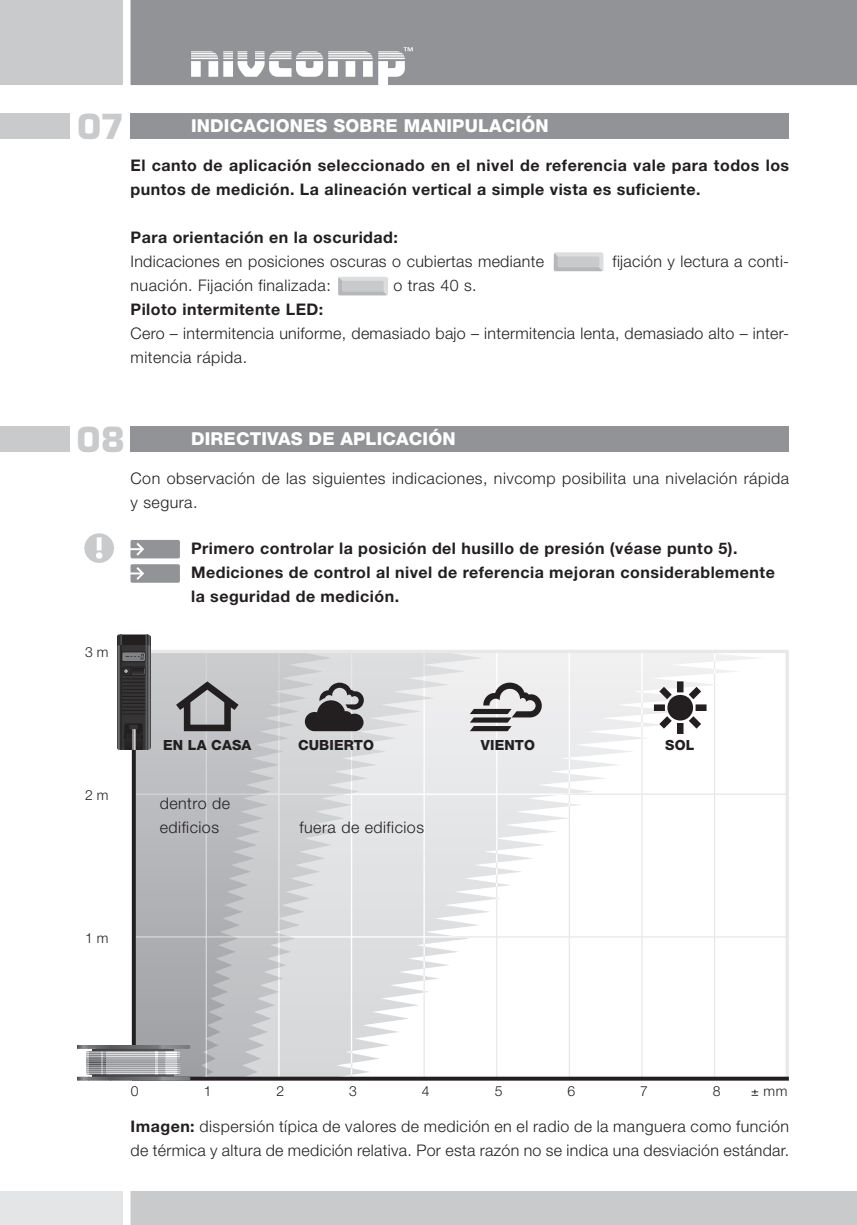
<style>
.page{position:relative;width:857px;height:1225px;background:#fff}
.page>*{position:absolute;margin:0;border:0;box-sizing:border-box;transform-origin:0 0}
.t1{font:900 37.8px "Eurostile T";color:#c9cacc}
.t2{font:800 17.8px "Helvetica Neue";letter-spacing:.01em;color:#fff}
.t3{font:300 16px/24px "Helvetica Neue";letter-spacing:.03em;color:#231f20}
.t4{font:700 16px/24px "Helvetica Neue";letter-spacing:.03em;color:#231f20}
.t5{font:800 14px "Helvetica Neue";letter-spacing:.01em;color:#231f20}
.t6{font:300 14px "Helvetica Neue";color:#231f20}
.s1{font-weight:700}
</style>
<div class="page">
<svg style="left:553px;top:253px;width:50px;height:18px"></svg>
<div style="left:557px;top:256px;width:42px;height:11px;background:#c9cacc;border-radius:2px"></div>
<svg style="left:338px;top:277px;width:49px;height:18px"></svg>
<div style="left:342px;top:281px;width:41px;height:11px;background:#c9cacc;border-radius:2px"></div>
<div style="left:130px;top:113px;width:658px;height:26px;background:#919396"></div>
<div style="left:0;top:113px;width:70px;height:26px;background:#c9cacc"></div>
<div style="left:130px;top:426px;width:658px;height:25px;background:#919396"></div>
<div style="left:0;top:426px;width:70px;height:25px;background:#c9cacc"></div>
<svg style="left:151px;top:650px;width:638px;height:95px"></svg>
<svg style="left:130px;top:745px;width:659px;height:336px"></svg>
<svg style="left:77px;top:1045px;width:113px;height:35px;background:#9e9fa2"></svg>
<svg style="left:117px;top:634px;width:34px;height:116px;background:#3f3e40"></svg>
<svg style="left:176px;top:681px;width:62px;height:50px;background:#8f8e90"></svg>
<svg style="left:305px;top:682px;width:58px;height:49px;background:#706f70"></svg>
<svg style="left:469px;top:682px;width:72px;height:49px;background:#a8a6a8"></svg>
<svg style="left:653px;top:681px;width:53px;height:53px"></svg>
<svg style="left:130px;top:0;width:726px;height:85px;background:#96989b"></svg>
<div style="left:0;top:0;width:122px;height:85px;background:#c9cacc"></div>
<div style="left:0;top:1191px;width:122px;height:33px;background:#e4e5e7"></div>
<div style="left:130px;top:1191px;width:726px;height:33px;background:#c9cacc"></div>
<svg style="left:130px;top:540px;width:50px;height:18px"></svg>
<svg style="left:130px;top:564px;width:50px;height:19px"></svg>
<svg style="left:84px;top:533px;width:30px;height:30px"></svg>
<h1 class="t1" style="left:77px;top:111px;width:49px">07</h1>
<p class="t2" style="left:191px;top:120px;width:359px">INDICACIONES SOBRE MANIPULACIÓN</p>
<p class="t4" style="left:130px;top:155px;width:659px">El canto de aplicación seleccionado en el nivel de referencia vale para todos los puntos de medición. La alineación vertical a simple vista es suficiente.</p>
<p class="t4" style="left:130px;top:227px;width:269px">Para orientación en la oscuridad:</p>
<p class="t3" style="left:130px;top:251px;width:415px">Indicaciones en posiciones oscuras o cubiertas mediante</p>
<p class="t3" style="left:612px;top:251px;width:178px">fijación y lectura a conti-</p>
<p class="t3" style="left:130px;top:275px;width:202px">nuación. Fijación finalizada:</p>
<p class="t3" style="left:393px;top:275px;width:85px">o tras 40 s.</p>
<p class="t4" style="left:130px;top:299px;width:194px">Piloto intermitente LED:</p>
<p class="t3" style="left:130px;top:323px;width:659px">Cero – intermitencia uniforme, demasiado bajo – intermitencia lenta, demasiado alto – inter&shy;mitencia rápida.</p>
<h1 class="t1" style="left:76px;top:424px;width:50px">08</h1>
<p class="t2" style="left:191px;top:432px;width:266px">DIRECTIVAS DE APLICACIÓN</p>
<p class="t3" style="left:130px;top:467px;width:659px">Con observación de las siguientes indicaciones, nivcomp posibilita una nivelación rápida y segura.</p>
<p class="t6" style="left:85px;top:647px;width:25px">3 m</p>
<p class="t6" style="left:85px;top:790px;width:25px">2 m</p>
<p class="t6" style="left:85px;top:932px;width:25px">1 m</p>
<p class="t4" style="left:191px;top:538px;width:585px">Primero controlar la posición del husillo de presión (véase punto 5).<br>Mediciones de control al nivel de referencia mejoran considerablemente la seguridad de medición.</p>
<p class="t5" style="left:163px;top:740px;width:90px">EN LA CASA</p>
<p class="t5" style="left:298px;top:740px;width:77px">CUBIERTO</p>
<p class="t5" style="left:480px;top:740px;width:56px">VIENTO</p>
<p class="t5" style="left:665px;top:740px;width:31px">SOL</p>
<p class="t3" style="left:160px;top:793px;width:72px">dentro de edificios</p>
<p class="t3" style="left:299px;top:817px;width:126px">fuera de edificios</p>
<p class="t6" style="left:131px;top:1086px;width:9px">0</p>
<p class="t6" style="left:204px;top:1086px;width:9px">1</p>
<p class="t6" style="left:276px;top:1086px;width:9px">2</p>
<p class="t6" style="left:349px;top:1086px;width:9px">3</p>
<p class="t6" style="left:421px;top:1086px;width:9px">4</p>
<p class="t6" style="left:494px;top:1086px;width:9px">5</p>
<p class="t6" style="left:567px;top:1086px;width:9px">6</p>
<p class="t6" style="left:639px;top:1086px;width:9px">7</p>
<p class="t6" style="left:712px;top:1086px;width:9px">8</p>
<p class="t6" style="left:763px;top:1086px;width:25px">mm</p>
<p class="t3" style="left:130px;top:1116px;width:659px"><span class="s1">Imagen:</span> dispersión típica de valores de medición en el radio de la manguera como función de térmica y altura de medición relativa. Por esta razón no se indica una desviación estándar.</p>
</div>
